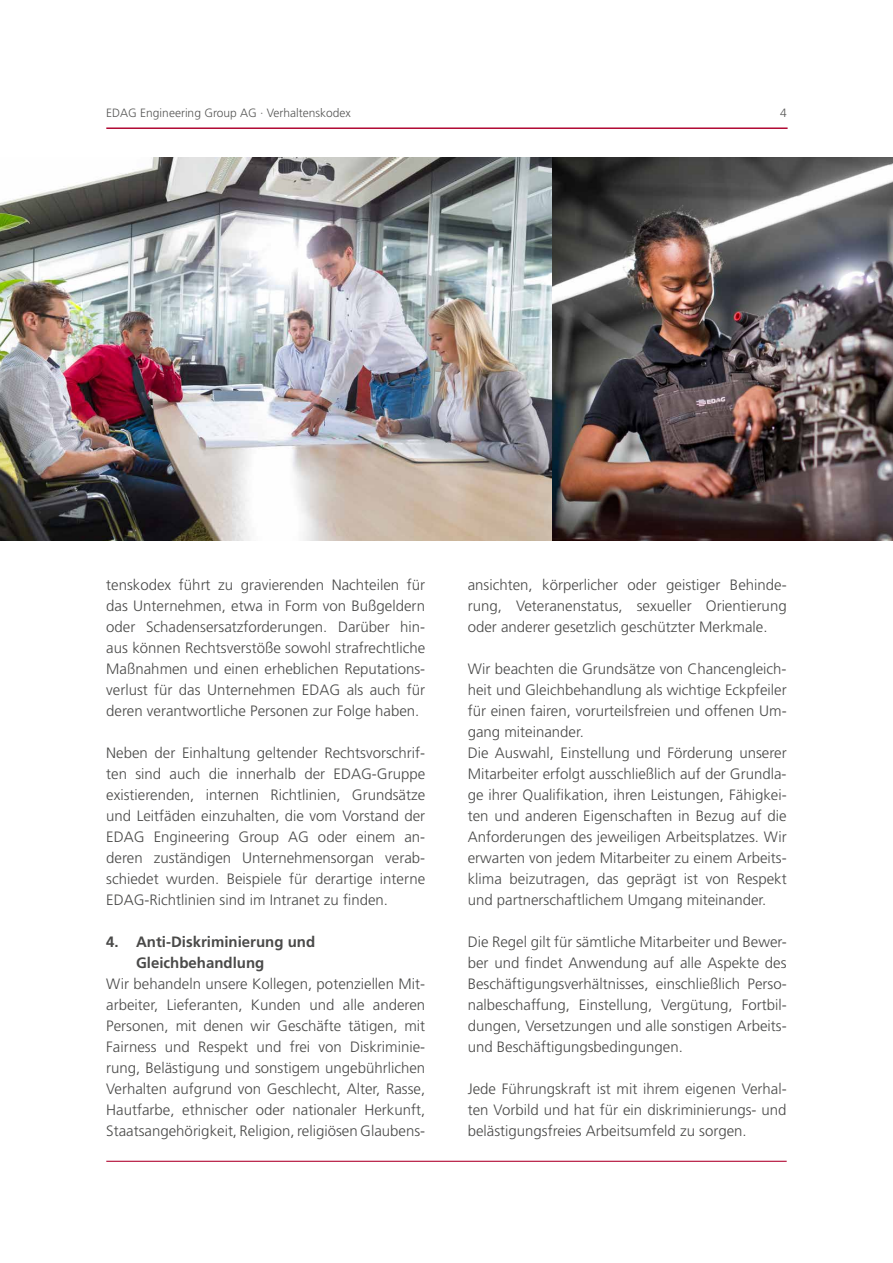
<style>
.page{position:relative;width:893px;height:1263px;background:#fff}
.page>*{position:absolute;margin:0;border:0;box-sizing:border-box;transform-origin:0 0}
.t1{font:300 15px/21px "Frutiger LT Std";color:#4a4a49;text-align:justify}
.t2{font:700 15px/21px "Frutiger LT Std";color:#4a4a49}
.t3{font:300 12px "Frutiger LT Std";color:#575756}
</style>
<div class="page">
<hr style="left:106px;top:127px;width:682px;height:2px;background:#b10933">
<hr style="left:106px;top:1161px;width:681px;height:1px;background:#b10933">
<img style="left:0;top:157px;width:893px;height:383px">
<p class="t3" style="left:106px;top:106px;width:246px">EDAG Engineering Group AG · Verhaltenskodex</p>
<p class="t3" style="left:780px;top:106px;width:8px">4</p>
<p class="t1" style="left:106px;top:574px;width:320px">tenskodex führt zu gravierenden Nachteilen für das Unternehmen, etwa in Form von Bußgeldern oder Schadensersatzforderungen. Darüber hin&shy;aus können Rechtsverstöße sowohl strafrechtliche Maßnahmen und einen erheblichen Reputations&shy;verlust für das Unternehmen EDAG als auch für deren verantwortliche Personen zur Folge haben.</p>
<p class="t1" style="left:106px;top:742px;width:320px">Neben der Einhaltung geltender Rechtsvorschrif&shy;ten sind auch die innerhalb der EDAG-Gruppe existierenden, internen Richtlinien, Grundsätze und Leitfäden einzuhalten, die vom Vorstand der EDAG Engineering Group AG oder einem an&shy;deren zuständigen Unternehmensorgan verab&shy;schiedet wurden. Beispiele für derartige interne EDAG-Richtlinien sind im Intranet zu finden.</p>
<p class="t2" style="left:136px;top:931px;width:181px;text-indent:-30px">4. Anti-Diskriminierung und<br>Gleichbehandlung</p>
<p class="t1" style="left:106px;top:973px;width:320px">Wir behandeln unsere Kollegen, potenziellen Mit&shy;arbeiter, Lieferanten, Kunden und alle anderen Personen, mit denen wir Geschäfte tätigen, mit Fairness und Respekt und frei von Diskriminie&shy;rung, Belästigung und sonstigem ungebührlichen Verhalten aufgrund von Geschlecht, Alter, Rasse, Hautfarbe, ethnischer oder nationaler Herkunft, Staatsangehörigkeit, Religion, religiösen Glaubens-</p>
<p class="t1" style="left:468px;top:574px;width:320px">ansichten, körperlicher oder geistiger Behinde&shy;rung, Veteranenstatus, sexueller Orientierung oder anderer gesetzlich geschützter Merkmale.</p>
<p class="t1" style="left:468px;top:658px;width:320px;text-align:left">Wir beachten die Grundsätze von Chancengleich&shy;heit und Gleichbehandlung als wichtige Eckpfeiler für einen fairen, vorurteilsfreien und offenen Um&shy;gang miteinander.<br>Die Auswahl, Einstellung und Förderung unserer Mitarbeiter erfolgt ausschließlich auf der Grundla&shy;ge ihrer Qualifikation, ihren Leistungen, Fähigkei&shy;ten und anderen Eigenschaften in Bezug auf die Anforderungen des jeweiligen Arbeitsplatzes. Wir erwarten von jedem Mitarbeiter zu einem Arbeits&shy;klima beizutragen, das geprägt ist von Respekt und partnerschaftlichem Umgang miteinander.</p>
<p class="t1" style="left:468px;top:931px;width:320px">Die Regel gilt für sämtliche Mitarbeiter und Bewer&shy;ber und findet Anwendung auf alle Aspekte des Beschäftigungsverhältnisses, einschließlich Perso&shy;nalbeschaffung, Einstellung, Vergütung, Fortbil&shy;dungen, Versetzungen und alle sonstigen Arbeits&shy;und Beschäftigungsbedingungen.</p>
<p class="t1" style="left:468px;top:1078px;width:320px">Jede Führungskraft ist mit ihrem eigenen Verhal&shy;ten Vorbild und hat für ein diskriminierungs- und belästigungsfreies Arbeitsumfeld zu sorgen.</p>
</div>
